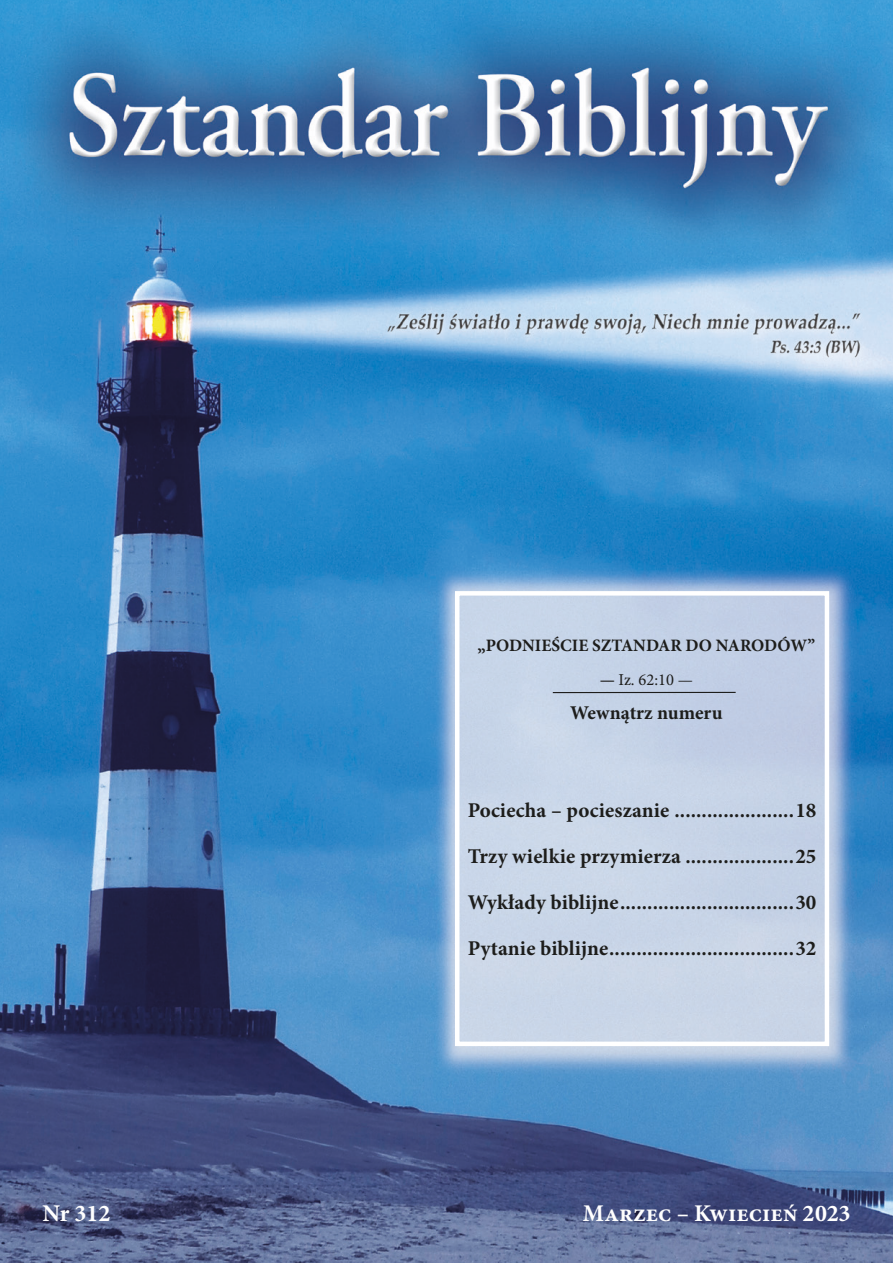
<style>
.page{position:relative;width:893px;height:1263px;background:#fff}
.page>*{position:absolute;margin:0;border:0;box-sizing:border-box;transform-origin:0 0}
.numer{font:700 24px "Minion Pro";color:#fff}
.t1{font:700 21px "Minion Pro";letter-spacing:.005em;color:#1d1d1b}
.t2{font:700 19.5px "Minion Pro";letter-spacing:-.005em;color:#1d1d1b}
.t3{font:700 17.4px "Minion Pro";color:#1d1d1b}
.t4{font:16.65px "Minion Pro";color:#1d1d1b}
.s1{font-weight:700}
</style>
<div class="page">
<img style="left:0;top:0;width:893px;height:1263px">
<div style="left:455px;top:591px;width:374px;height:455px;border:4px solid #fff"></div>
<hr style="left:553px;top:692px;width:183px;height:1px;background:#1d1d1b">
<p class="t3" style="left:477px;top:633px;width:339px">„PODNIEŚCIE SZTANDAR DO NARODÓW”</p>
<p class="t4" style="left:600px;top:669px;width:95px"><span class="s1">—</span> Iz. 62:10 —</p>
<p class="t2" style="left:570px;top:699px;width:154px">Wewnątrz numeru</p>
<p class="t1" style="left:468px;top:795px;width:350px">Pociecha – pocieszanie ......................18</p>
<p class="t1" style="left:468px;top:841px;width:350px">Trzy wielkie przymierza ....................25</p>
<p class="t1" style="left:468px;top:887px;width:350px">Wykłady biblijne................................30</p>
<p class="t1" style="left:468px;top:933px;width:350px">Pytanie biblijne..................................32</p>
<p class="numer" style="left:43px;top:1196px;width:70px">Nr 312</p>
<p class="numer" style="left:583px;top:1196px;width:269px">Marzec – Kwiecień 2023</p>
</div>
